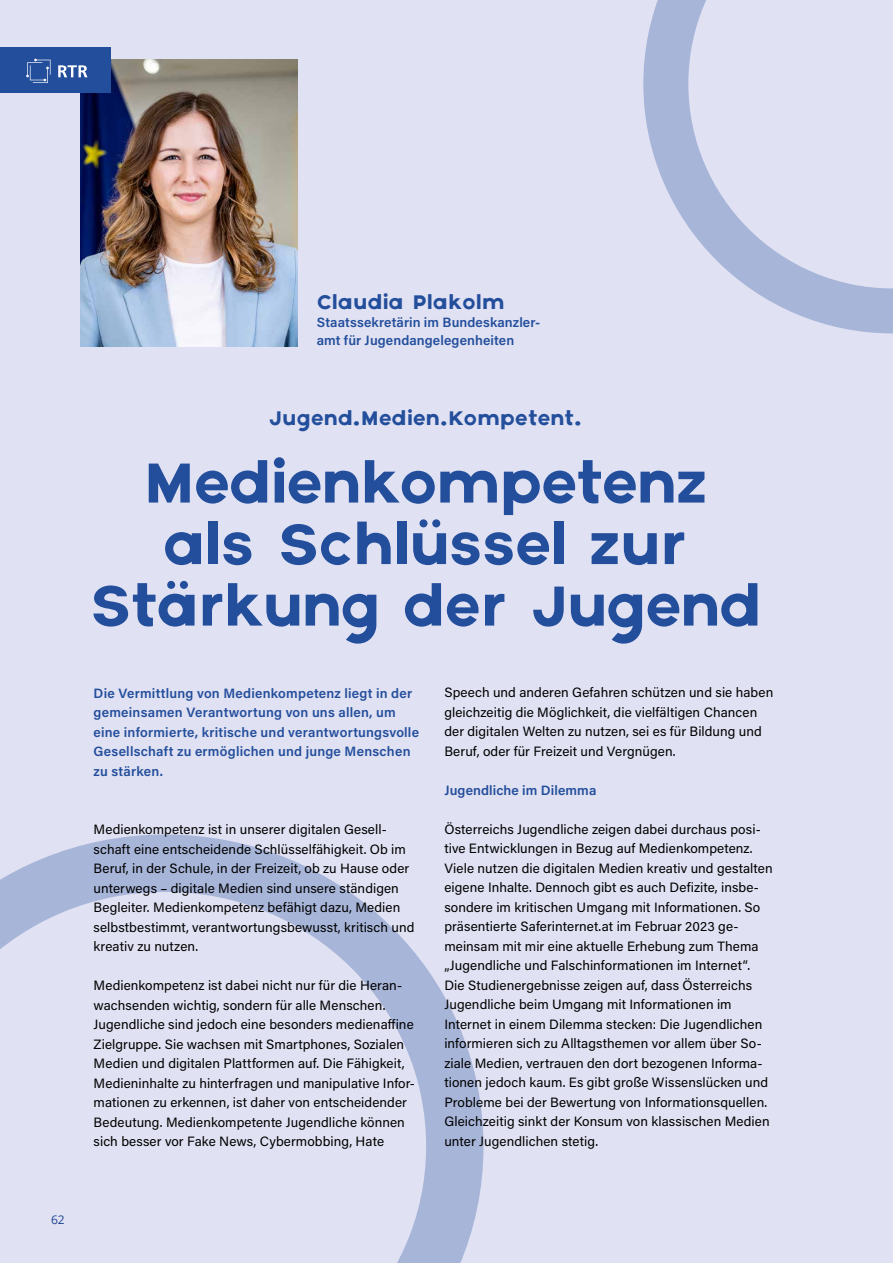
<style>
.page{position:relative;width:893px;height:1263px;background:#e0e1f2}
.page>*{position:absolute;margin:0;border:0;box-sizing:border-box;transform-origin:0 0}
.t1{font:60px/61.5px "Axis";letter-spacing:-.015em;color:#234e9c;text-align:center}
.t2{font:21px "Axis";letter-spacing:.015em;color:#234e9c}
.t3{font:13.5px/19.5px "Acumin Pro";letter-spacing:.005em;color:#000}
.t4{font:600 13.5px/19.5px "Acumin Pro";letter-spacing:.015em;color:#234e9c}
.t5{font:12px "Open Sans";color:#234e9c}
</style>
<div class="page">
<img style="left:81px;top:59px;width:217px;height:288px">
<svg style="left:643px;top:0;width:250px;height:333px"></svg>
<svg style="left:0;top:834px;width:483px;height:429px"></svg>
<div style="left:0;top:48px;width:111px;height:45px;background:#234e9c"></div>
<svg style="left:26px;top:59px;width:23px;height:22px"></svg>
<svg style="left:58px;top:65px;width:29px;height:12px"></svg>
<p class="t5" style="left:51px;top:1211px;width:15px">62</p>
<h2 class="t2" style="left:317px;top:290px;width:189px">Claudia Plakolm</h2>
<p class="t4" style="left:317px;top:313px;width:225px;line-height:18px">Staatssekretärin im Bundeskanzler&shy;amt für Jugendangelegenheiten</p>
<h2 class="t2" style="left:269px;top:405px;width:314px">Jugend.Medien.Kompetent.</h2>
<h1 class="t1" style="left:90px;top:454px;width:673px">Medienkompetenz<br>als Schlüssel zur<br>Stärkung der Jugend</h1>
<p class="t4" style="left:94px;top:682px;width:327px">Die Vermittlung von Medienkompetenz liegt in der gemeinsamen Verantwortung von uns allen, um eine informierte, kritische und verantwortungsvolle Gesellschaft zu ermöglichen und junge Menschen zu stärken.</p>
<p class="t3" style="left:94px;top:819px;width:322px">Medienkompetenz ist in unserer digitalen Gesell&shy;schaft eine entscheidende Schlüsselfähigkeit. Ob im Beruf, in der Schule, in der Freizeit, ob zu Hause oder unterwegs – digitale Medien sind unsere ständigen Begleiter. Medienkompetenz befähigt dazu, Medien selbstbestimmt, verantwortungsbewusst, kritisch und kreativ zu nutzen.</p>
<p class="t3" style="left:94px;top:975px;width:323px">Medienkompetenz ist dabei nicht nur für die Heran&shy;wachsenden wichtig, sondern für alle Menschen.<br>Jugendliche sind jedoch eine besonders medienaffine Zielgruppe. Sie wachsen mit Smartphones, Sozialen Medien und digitalen Plattformen auf. Die Fähigkeit, Medieninhalte zu hinterfragen und manipulative Infor&shy;mationen zu erkennen, ist daher von entscheidender Bedeutung. Medienkompetente Jugendliche können sich besser vor Fake News, Cybermobbing, Hate</p>
<p class="t3" style="left:444px;top:682px;width:330px">Speech und anderen Gefahren schützen und sie haben gleichzeitig die Möglichkeit, die vielfältigen Chancen der digitalen Welten zu nutzen, sei es für Bildung und Beruf, oder für Freizeit und Vergnügen.</p>
<p class="t4" style="left:444px;top:780px;width:154px">Jugendliche im Dilemma</p>
<p class="t3" style="left:444px;top:819px;width:330px">Österreichs Jugendliche zeigen dabei durchaus posi&shy;tive Entwicklungen in Bezug auf Medienkompetenz.<br>Viele nutzen die digitalen Medien kreativ und gestalten eigene Inhalte. Dennoch gibt es auch Defizite, insbe&shy;sondere im kritischen Umgang mit Informationen. So präsentierte Saferinternet.at im Februar 2023 ge&shy;meinsam mit mir eine aktuelle Erhebung zum Thema „Jugendliche und Falschinformationen im Internet“.<br>Die Studienergebnisse zeigen auf, dass Österreichs Jugendliche beim Umgang mit Informationen im Internet in einem Dilemma stecken: Die Jugendlichen informieren sich zu Alltagsthemen vor allem über So&shy;ziale Medien, vertrauen den dort bezogenen Informa&shy;tionen jedoch kaum. Es gibt große Wissenslücken und Probleme bei der Bewertung von Informationsquellen.<br>Gleichzeitig sinkt der Konsum von klassischen Medien unter Jugendlichen stetig.</p>
</div>
